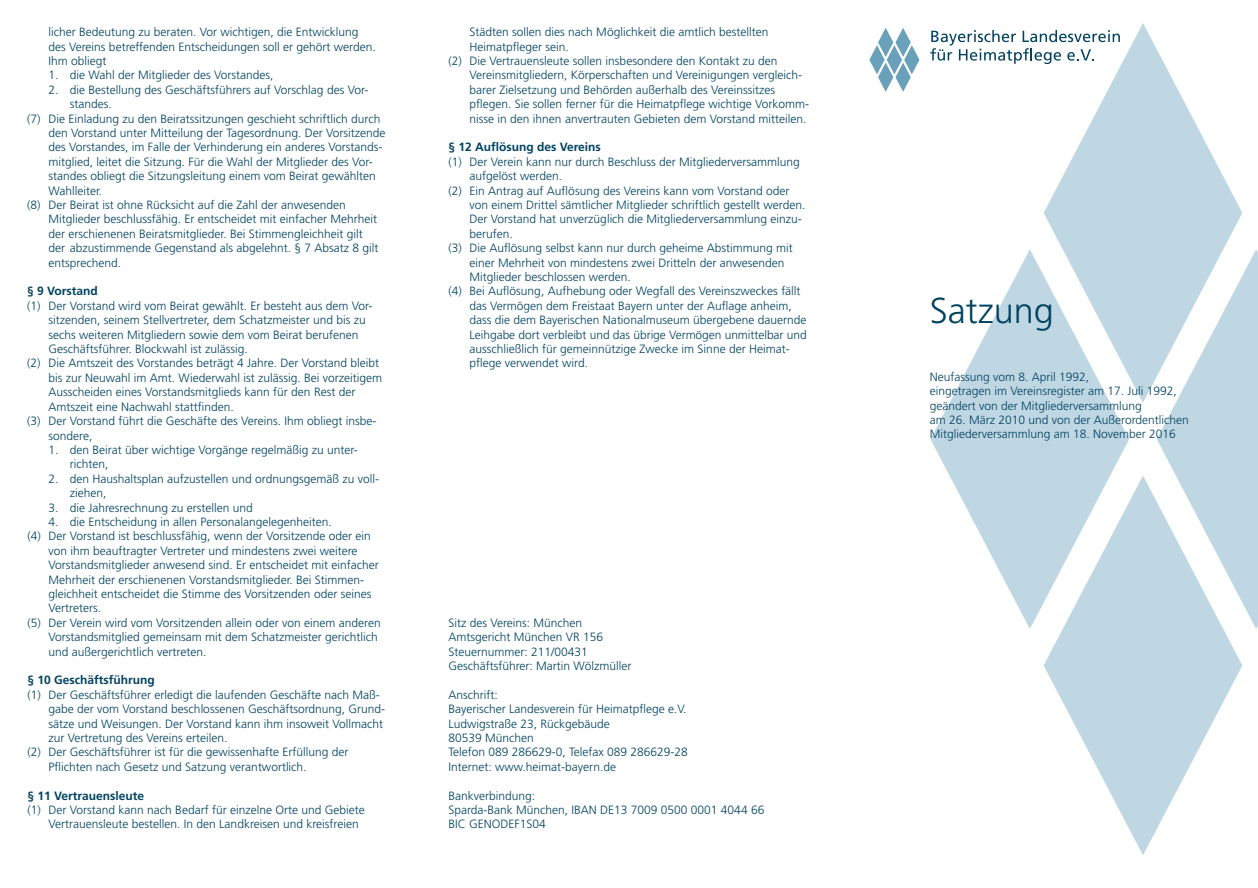
<style>
.page{position:relative;width:1258px;height:888px;background:#fff}
.page>*{position:absolute;margin:0;border:0;box-sizing:border-box;transform-origin:0 0}
.t1{font:300 36px "Frutiger LT";color:#004260}
.t2{font:300 12px/14.4px "Frutiger LT";color:#004260}
.t3{font:700 12px "Frutiger LT";color:#004260}
</style>
<div class="page">
<svg style="left:1157px;top:249px;width:101px;height:380px;background:#c4d9e5"></svg>
<svg style="left:930px;top:249px;width:199px;height:380px;fill:#bfd6e3"></svg>
<svg style="left:1043px;top:23px;width:199px;height:380px;fill:#bfd6e3"></svg>
<svg style="left:1043px;top:476px;width:199px;height:378px;fill:#bfd6e3"></svg>
<svg style="left:869px;top:28px;width:50px;height:64px"></svg>
<svg style="left:930px;top:30px;width:190px;height:34px"></svg>
<p class="t2" style="left:49px;top:25px;width:329px">licher Bedeutung zu beraten. Vor wichtigen, die Entwicklung des Vereins betreffenden Entscheidungen soll er gehört werden.<br>Ihm obliegt</p>
<p class="t2" style="left:49px;top:68px;width:226px">1. die Wahl der Mitglieder des Vorstandes,</p>
<p class="t2" style="left:49px;top:83px;width:321px">2. die Bestellung des Geschäftsführers auf Vorschlag des Vor-</p>
<p class="t2" style="left:70px;top:97px;width:44px">standes.</p>
<p class="t2" style="left:27px;top:111px;width:355px">(7) Die Einladung zu den Beiratssitzungen geschieht schriftlich durch</p>
<p class="t2" style="left:49px;top:126px;width:338px">den Vorstand unter Mitteilung der Tagesordnung. Der Vorsitzende</p>
<p class="t2" style="left:49px;top:140px;width:335px">des Vorstandes, im Falle der Verhinderung ein anderes Vorstands-</p>
<p class="t2" style="left:49px;top:155px;width:326px">mitglied, leitet die Sitzung. Für die Wahl der Mitglieder des Vor-</p>
<p class="t2" style="left:49px;top:169px;width:329px">standes obliegt die Sitzungsleitung einem vom Beirat gewählten</p>
<p class="t2" style="left:49px;top:183px;width:55px">Wahlleiter.</p>
<p class="t2" style="left:27px;top:198px;width:320px">(8) Der Beirat ist ohne Rücksicht auf die Zahl der anwesenden</p>
<p class="t2" style="left:49px;top:212px;width:330px">Mitglieder beschlussfähig. Er entscheidet mit einfacher Mehrheit</p>
<p class="t2" style="left:49px;top:227px;width:316px">der erschienenen Beiratsmitglieder. Bei Stimmengleichheit gilt</p>
<p class="t2" style="left:49px;top:241px;width:331px">der abzustimmende Gegenstand als abgelehnt. § 7 Absatz 8 gilt</p>
<p class="t2" style="left:49px;top:255px;width:74px">entsprechend.</p>
<p class="t3" style="left:27px;top:284px;width:72px">§ 9 Vorstand</p>
<p class="t2" style="left:27px;top:299px;width:347px">(1) Der Vorstand wird vom Beirat gewählt. Er besteht aus dem Vor-</p>
<p class="t2" style="left:49px;top:313px;width:319px">sitzenden, seinem Stellvertreter, dem Schatzmeister und bis zu</p>
<p class="t2" style="left:49px;top:327px;width:312px">sechs weiteren Mitgliedern sowie dem vom Beirat berufenen</p>
<p class="t2" style="left:49px;top:342px;width:201px">Geschäftsführer. Blockwahl ist zulässig.</p>
<p class="t2" style="left:27px;top:356px;width:353px">(2) Die Amtszeit des Vorstandes beträgt 4 Jahre. Der Vorstand bleibt</p>
<p class="t2" style="left:49px;top:371px;width:335px">bis zur Neuwahl im Amt. Wiederwahl ist zulässig. Bei vorzeitigem</p>
<p class="t2" style="left:49px;top:385px;width:308px">Ausscheiden eines Vorstandsmitglieds kann für den Rest der</p>
<p class="t2" style="left:49px;top:399px;width:187px">Amtszeit eine Nachwahl stattfinden.</p>
<p class="t2" style="left:27px;top:414px;width:351px">(3) Der Vorstand führt die Geschäfte des Vereins. Ihm obliegt insbe-</p>
<p class="t2" style="left:49px;top:428px;width:45px">sondere,</p>
<p class="t2" style="left:70px;top:443px;width:289px;text-indent:-21px">1. den Beirat über wichtige Vorgänge regelmäßig zu unter&shy;richten,</p>
<p class="t2" style="left:70px;top:471px;width:311px;text-indent:-21px">2. den Haushaltsplan aufzustellen und ordnungsgemäß zu voll&shy;ziehen,</p>
<p class="t2" style="left:49px;top:500px;width:206px">3. die Jahresrechnung zu erstellen und</p>
<p class="t2" style="left:49px;top:515px;width:285px">4. die Entscheidung in allen Personalangelegenheiten.</p>
<p class="t2" style="left:27px;top:529px;width:345px">(4) Der Vorstand ist beschlussfähig, wenn der Vorsitzende oder ein</p>
<p class="t2" style="left:49px;top:543px;width:310px">von ihm beauftragter Vertreter und mindestens zwei weitere</p>
<p class="t2" style="left:49px;top:558px;width:332px">Vorstandsmitglieder anwesend sind. Er entscheidet mit einfacher</p>
<p class="t2" style="left:49px;top:572px;width:317px">Mehrheit der erschienenen Vorstandsmitglieder. Bei Stimmen-</p>
<p class="t2" style="left:49px;top:587px;width:324px">gleichheit entscheidet die Stimme des Vorsitzenden oder seines</p>
<p class="t2" style="left:49px;top:601px;width:54px">Vertreters.</p>
<p class="t2" style="left:27px;top:615px;width:355px">(5) Der Verein wird vom Vorsitzenden allein oder von einem anderen</p>
<p class="t2" style="left:49px;top:630px;width:331px">Vorstandsmitglied gemeinsam mit dem Schatzmeister gerichtlich</p>
<p class="t2" style="left:49px;top:644px;width:159px">und außergerichtlich vertreten.</p>
<p class="t3" style="left:27px;top:673px;width:129px">§ 10 Geschäftsführung</p>
<p class="t2" style="left:27px;top:687px;width:354px">(1) Der Geschäftsführer erledigt die laufenden Geschäfte nach Maß-</p>
<p class="t2" style="left:49px;top:702px;width:338px">gabe der vom Vorstand beschlossenen Geschäftsordnung, Grund-</p>
<p class="t2" style="left:49px;top:716px;width:336px">sätze und Weisungen. Der Vorstand kann ihm insoweit Vollmacht</p>
<p class="t2" style="left:49px;top:731px;width:180px">zur Vertretung des Vereins erteilen.</p>
<p class="t2" style="left:27px;top:745px;width:323px">(2) Der Geschäftsführer ist für die gewissenhafte Erfüllung der</p>
<p class="t2" style="left:49px;top:759px;width:260px">Pflichten nach Gesetz und Satzung verantwortlich.</p>
<p class="t3" style="left:27px;top:788px;width:118px">§ 11 Vertrauensleute</p>
<p class="t2" style="left:49px;top:803px;width:318px;text-indent:-21px">(1) Der Vorstand kann nach Bedarf für einzelne Orte und Gebiete<br>Vertrauensleute bestellen. In den Landkreisen und kreisfreien</p>
<p class="t2" style="left:470px;top:25px;width:300px">Städten sollen dies nach Möglichkeit die amtlich bestellten</p>
<p class="t2" style="left:470px;top:39px;width:101px">Heimatpfleger sein.</p>
<p class="t2" style="left:448px;top:54px;width:331px">(2) Die Vertrauensleute sollen insbesondere den Kontakt zu den</p>
<p class="t2" style="left:470px;top:68px;width:334px">Vereinsmitgliedern, Körperschaften und Vereinigungen vergleich-</p>
<p class="t2" style="left:470px;top:83px;width:307px">barer Zielsetzung und Behörden außerhalb des Vereinssitzes</p>
<p class="t2" style="left:470px;top:97px;width:341px">pflegen. Sie sollen ferner für die Heimatpflege wichtige Vorkomm-</p>
<p class="t2" style="left:470px;top:111px;width:338px">nisse in den ihnen anvertrauten Gebieten dem Vorstand mitteilen.</p>
<p class="t3" style="left:448px;top:140px;width:154px">§ 12 Auflösung des Vereins</p>
<p class="t2" style="left:448px;top:155px;width:353px">(1) Der Verein kann nur durch Beschluss der Mitgliederversammlung</p>
<p class="t2" style="left:470px;top:169px;width:94px">aufgelöst werden.</p>
<p class="t2" style="left:448px;top:183px;width:343px">(2) Ein Antrag auf Auflösung des Vereins kann vom Vorstand oder</p>
<p class="t2" style="left:470px;top:198px;width:337px">von einem Drittel sämtlicher Mitglieder schriftlich gestellt werden.</p>
<p class="t2" style="left:470px;top:212px;width:334px">Der Vorstand hat unverzüglich die Mitgliederversammlung einzu-</p>
<p class="t2" style="left:470px;top:227px;width:45px">berufen.</p>
<p class="t2" style="left:448px;top:241px;width:346px">(3) Die Auflösung selbst kann nur durch geheime Abstimmung mit</p>
<p class="t2" style="left:470px;top:255px;width:316px">einer Mehrheit von mindestens zwei Dritteln der anwesenden</p>
<p class="t2" style="left:470px;top:270px;width:163px">Mitglieder beschlossen werden.</p>
<p class="t2" style="left:448px;top:284px;width:354px">(4) Bei Auflösung, Aufhebung oder Wegfall des Vereinszweckes fällt</p>
<p class="t2" style="left:470px;top:299px;width:324px">das Vermögen dem Freistaat Bayern unter der Auflage anheim,</p>
<p class="t2" style="left:470px;top:313px;width:338px">dass die dem Bayerischen Nationalmuseum übergebene dauernde</p>
<p class="t2" style="left:470px;top:327px;width:339px">Leihgabe dort verbleibt und das übrige Vermögen unmittelbar und</p>
<p class="t2" style="left:470px;top:342px;width:322px">ausschließlich für gemeinnützige Zwecke im Sinne der Heimat-</p>
<p class="t2" style="left:470px;top:356px;width:120px">pflege verwendet wird.</p>
<p class="t2" style="left:448px;top:615px;width:185px">Sitz des Vereins: München<br>Amtsgericht München VR 156<br>Steuernummer: 211/00431<br>Geschäftsführer: Martin Wölzmüller</p>
<p class="t2" style="left:448px;top:687px;width:241px">Anschrift:<br>Bayerischer Landesverein für Heimatpflege e.V.<br>Ludwigstraße 23, Rückgebäude<br>80539 München<br>Telefon 089 286629-0, Telefax 089 286629-28<br>Internet: www.heimat-bayern.de</p>
<p class="t2" style="left:448px;top:788px;width:317px">Bankverbindung:<br>Sparda-Bank München, IBAN DE13 7009 0500 0001 4044 66<br>BIC GENODEF1S04</p>
<h1 class="t1" style="left:930px;top:290px;width:126px">Satzung</h1>
<p class="t2" style="left:930px;top:370px;width:260px">Neufassung vom 8. April 1992,<br>eingetragen im Vereinsregister am 17. Juli 1992, geändert von der Mitgliederversammlung<br>am 26. März 2010 und von der Außerordentlichen Mitgliederversammlung am 18. November 2016</p>
</div>
